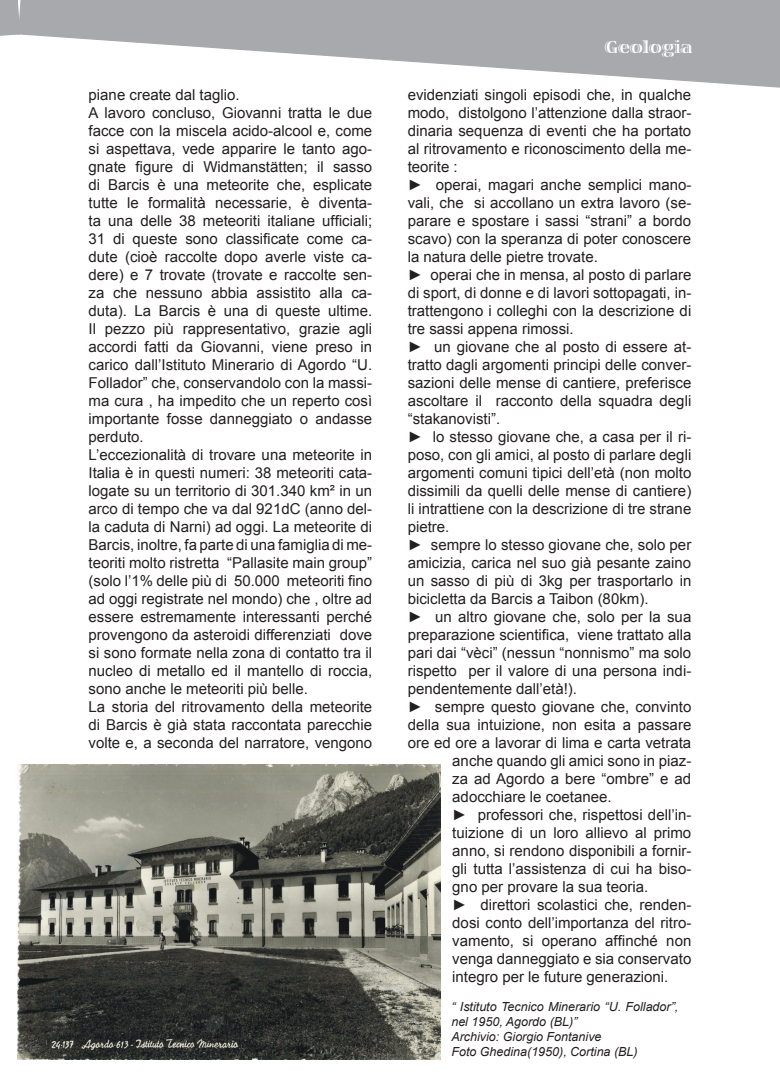
<style>
.page{position:relative;width:780px;height:1088px;background:#fff}
.page>*{position:absolute;margin:0;border:0;box-sizing:border-box;transform-origin:0 0}
.t1{font:700 17.5px "Viva Std";color:#fff}
.Normale{font:15px/18px "Arial";color:#231f20;text-align:justify}
.Normale-2{font:italic 12.5px/15px "Arial";color:#231f20}
</style>
<div class="page">
<svg style="left:0;top:0;width:18px;height:36px"></svg>
<svg style="left:18px;top:0;width:762px;height:88px"></svg>
<img style="left:18px;top:764px;width:422px;height:296px">
<p class="Normale" style="left:89px;top:85px;width:152px">piane create dal taglio.</p>
<p class="Normale" style="left:89px;top:103px;width:285px">A lavoro concluso, Giovanni tratta le due facce con la miscela acido-alcool e, come si aspettava, vede apparire le tanto ago&shy;gnate figure di Widmanstätten; il sasso di Barcis è una meteorite che, esplicate tutte le formalità necessarie, è diventa&shy;ta una delle 38 meteoriti italiane ufficiali; 31 di queste sono classificate come ca&shy;dute (cioè raccolte dopo averle viste ca&shy;dere) e 7 trovate (trovate e raccolte sen&shy;za che nessuno abbia assistito alla ca&shy;duta). La Barcis è una di queste ultime.<br>Il pezzo più rappresentativo, grazie agli accordi fatti da Giovanni, viene preso in carico dall’Istituto Minerario di Agordo “U.<br>Follador” che, conservandolo con la massi&shy;ma cura , ha impedito che un reperto così importante fosse danneggiato o andasse perduto.</p>
<p class="Normale" style="left:89px;top:445px;width:285px">L’eccezionalità di trovare una meteorite in Italia è in questi numeri: 38 meteoriti cata&shy;logate su un territorio di 301.340 km² in un arco di tempo che va dal 921dC (anno del&shy;la caduta di Narni) ad oggi. La meteorite di Barcis, inoltre, fa parte di una famiglia di me&shy;teoriti molto ristretta “Pallasite main group” (solo l’1% delle più di 50.000 meteoriti fino ad oggi registrate nel mondo) che , oltre ad essere estremamente interessanti perché provengono da asteroidi differenziati dove si sono formate nella zona di contatto tra il nucleo di metallo ed il mantello di roccia, sono anche le meteoriti più belle.</p>
<p class="Normale" style="left:89px;top:697px;width:285px">La storia del ritrovamento della meteorite di Barcis è già stata raccontata parecchie volte e, a seconda del narratore, vengono</p>
<p class="t1" style="left:604px;top:38px;width:89px">Geologia</p>
<p class="Normale" style="left:407px;top:85px;width:285px">evidenziati singoli episodi che, in qualche modo, distolgono l’attenzione dalla straor&shy;dinaria sequenza di eventi che ha portato al ritrovamento e riconoscimento della me&shy;teorite :</p>
<p class="Normale" style="left:407px;top:175px;width:285px">► operai, magari anche semplici mano&shy;vali, che si accollano un extra lavoro (se&shy;parare e spostare i sassi “strani” a bordo scavo) con la speranza di poter conoscere la natura delle pietre trovate.</p>
<p class="Normale" style="left:407px;top:265px;width:285px">► operai che in mensa, al posto di parlare di sport, di donne e di lavori sottopagati, in&shy;trattengono i colleghi con la descrizione di tre sassi appena rimossi.</p>
<p class="Normale" style="left:407px;top:337px;width:285px">► un giovane che al posto di essere at&shy;tratto dagli argomenti principi delle conver&shy;sazioni delle mense di cantiere, preferisce ascoltare il racconto della squadra degli “stakanovisti”.</p>
<p class="Normale" style="left:407px;top:427px;width:285px">► lo stesso giovane che, a casa per il ri&shy;poso, con gli amici, al posto di parlare degli argomenti comuni tipici dell’età (non molto dissimili da quelli delle mense di cantiere) li intrattiene con la descrizione di tre strane pietre.</p>
<p class="Normale" style="left:407px;top:535px;width:285px">► sempre lo stesso giovane che, solo per amicizia, carica nel suo già pesante zaino un sasso di più di 3kg per trasportarlo in bicicletta da Barcis a Taibon (80km).</p>
<p class="Normale" style="left:407px;top:607px;width:285px">► un altro giovane che, solo per la sua preparazione scientifica, viene trattato alla pari dai “vèci” (nessun “nonnismo” ma solo rispetto per il valore di una persona indi&shy;pendentemente dall’età!).</p>
<p class="Normale" style="left:407px;top:697px;width:285px">► sempre questo giovane che, convinto</p>
<p class="Normale" style="left:407px;top:715px;width:285px">della sua intuizione, non esita a passare</p>
<p class="Normale" style="left:407px;top:733px;width:285px">ore ed ore a lavorar di lima e carta vetrata</p>
<p class="Normale" style="left:452px;top:751px;width:240px">anche quando gli amici sono in piaz-</p>
<p class="Normale" style="left:452px;top:769px;width:240px">za ad Agordo a bere “ombre” e ad</p>
<p class="Normale" style="left:452px;top:787px;width:161px">adocchiare le coetanee.</p>
<p class="Normale" style="left:452px;top:805px;width:240px">► professori che, rispettosi dell’in&shy;tuizione di un loro allievo al primo anno, si rendono disponibili a fornir&shy;gli tutta l’assistenza di cui ha biso&shy;gno per provare la sua teoria.</p>
<p class="Normale" style="left:452px;top:895px;width:240px">► direttori scolastici che, renden&shy;dosi conto dell’importanza del ritro&shy;vamento, si operano affinché non venga danneggiato e sia conservato integro per le future generazioni.</p>
<p class="Normale-2" style="left:451px;top:999px;width:228px">“ Istituto Tecnico Minerario “U. Follador”, nel 1950, Agordo (BL)”</p>
<p class="Normale-2" style="left:451px;top:1029px;width:152px">Archivio: Giorgio Fontanive</p>
<p class="Normale-2" style="left:451px;top:1044px;width:188px">Foto Ghedina(1950), Cortina (BL)</p>
</div>
